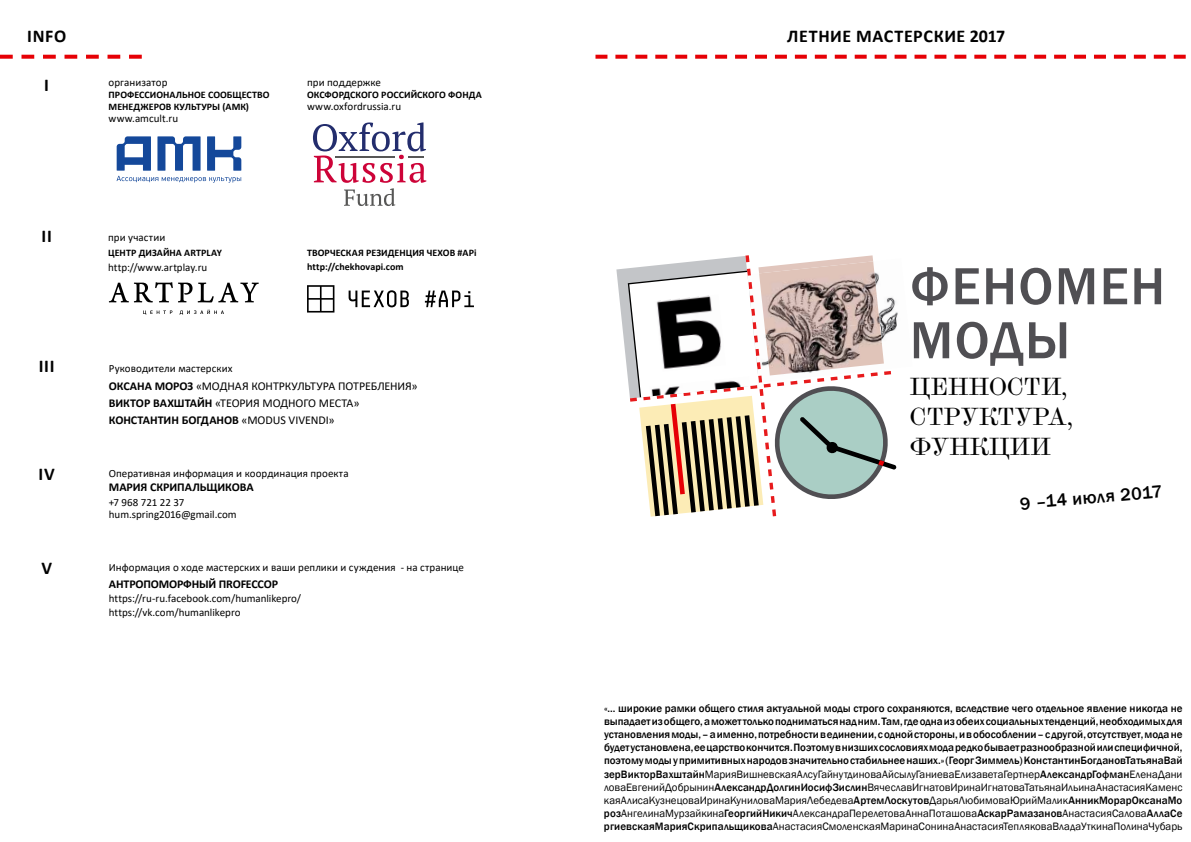
<style>
.page{position:relative;width:1191px;height:842px;background:#fff}
.page>*{position:absolute;margin:0;border:0;box-sizing:border-box;transform-origin:0 0}
.t1{font:500 54px/54px "Franklin Gothic";letter-spacing:.03em;color:#504f53}
.t2{font:24px/30px "Scotch Modern";color:#000}
.t3{font:700 18px "Calibri";letter-spacing:.035em;color:#000}
.t4{font:500 18px "Franklin Gothic";color:#000}
.t5{font:12px/17.2px "Calibri";letter-spacing:-.01em;color:#000}
.t6{font:700 12px "Calibri";letter-spacing:-.01em;color:#000}
.t7{font:500 11px/13.1px "Franklin Gothic";color:#000;text-align:justify}
.t8{font:11px/12px "Calibri";color:#000}
.t9{font:700 10px/12px "Calibri";letter-spacing:.005em;color:#000}
.s1{font-weight:700}
.s2{font-weight:400}
</style>
<div class="page">
<svg style="left:616px;top:255px;width:280px;height:262px"></svg>
<svg style="left:117px;top:136px;width:124px;height:47px"></svg>
<svg style="left:313px;top:122px;width:113px;height:84px"></svg>
<svg style="left:595px;top:55px;width:591px;height:4px"></svg>
<svg style="left:0;top:55px;width:142px;height:4px"></svg>
<svg style="left:143px;top:310px;width:81px;height:5px"></svg>
<svg style="left:198px;top:283px;width:61px;height:19px"></svg>
<svg style="left:109px;top:282px;width:83px;height:20px"></svg>
<svg style="left:307px;top:285px;width:27px;height:28px"></svg>
<svg style="left:425px;top:291px;width:49px;height:16px"></svg>
<svg style="left:348px;top:290px;width:61px;height:17px"></svg>
<h3 class="t3" style="left:27px;top:23px;width:41px">INFO</h3>
<h3 class="t3" style="left:44px;top:72px;width:6px">I</h3>
<p class="t8" style="left:109px;top:76px;width:60px">организатор</p>
<p class="t9" style="left:109px;top:88px;width:162px">ПРОФЕССИОНАЛЬНОЕ СООБЩЕСТВО<br>МЕНЕДЖЕРОВ КУЛЬТУРЫ (АМК)</p>
<p class="t8" style="left:109px;top:112px;width:71px">www.amcult.ru</p>
<p class="t8" style="left:307px;top:76px;width:75px">при поддержке</p>
<p class="t9" style="left:307px;top:88px;width:176px">ОКСФОРДСКОГО РОССИЙСКОГО ФОНДА</p>
<p class="t8" style="left:307px;top:100px;width:96px">www.oxfordrussia.ru</p>
<h3 class="t3" style="left:787px;top:23px;width:219px">ЛЕТНИЕ МАСТЕРСКИЕ 2017</h3>
<h3 class="t3" style="left:42px;top:223px;width:12px">II</h3>
<p class="t8" style="left:108px;top:231px;width:59px">при участии</p>
<h3 class="t3" style="left:39px;top:353px;width:17px">III</h3>
<p class="t9" style="left:108px;top:247px;width:115px">ЦЕНТР ДИЗАЙНА ARTPLAY</p>
<p class="t8" style="left:108px;top:261px;width:101px">http://www.artplay.ru</p>
<p class="t9" style="left:307px;top:246px;width:171px;line-height:13.8px">ТВОРЧЕСКАЯ РЕЗИДЕНЦИЯ ЧЕХОВ #APi http://chekhovapi.com</p>
<p class="t8" style="left:109px;top:362px;width:125px">Руководители мастерских</p>
<p class="t5" style="left:109px;top:377px;width:310px"><span class="s1">ОКСАНА МОРОЗ</span> «МОДНАЯ КОНТРКУЛЬТУРА ПОТРЕБЛЕНИЯ»<br><span class="s1">ВИКТОР ВАХШТАЙН</span> «ТЕОРИЯ МОДНОГО МЕСТА»<br><span class="s1">КОНСТАНТИН БОГДАНОВ</span> «MODUS VIVENDI»</p>
<h1 class="t1" style="left:910px;top:260px;width:257px">ФЕНОМЕН<br>МОДЫ</h1>
<h2 class="t2" style="left:910px;top:372px;width:165px">ЦЕННОСТИ,<br>СТРУКТУРА,<br>ФУНКЦИИ</h2>
<h3 class="t3" style="left:39px;top:461px;width:18px">IV</h3>
<p class="t8" style="left:109px;top:467px;width:241px">Оперативная информация и координация проекта</p>
<p class="t6" style="left:109px;top:479px;width:146px">МАРИЯ СКРИПАЛЬЩИКОВА</p>
<p class="t8" style="left:109px;top:496px;width:129px">+7 968 721 22 37 hum.spring2016@gmail.com</p>
<h3 class="t4" style="left:1019px;top:492px;width:144px;rotate:-5deg">9 –14 июля 2017</h3>
<h3 class="t3" style="left:41px;top:556px;width:12px">V</h3>
<p class="t8" style="left:109px;top:561px;width:357px">Информация о ходе мастерских и ваши реплики и суждения - на странице</p>
<p class="t6" style="left:109px;top:575px;width:171px">АНТРОПОМОРФНЫЙ ПROFЕССОР</p>
<p class="t8" style="left:109px;top:591px;width:194px;line-height:14px">https://ru-ru.facebook.com/humanlikepro/ https://vk.com/humanlikepro</p>
<p class="t7" style="left:604px;top:702px;width:580px">«... широкие рамки общего стиля актуальной моды строго сохраняются, вследствие чего отдельное явление никогда не выпадает из общего, а может только подниматься над ним. Там, где одна из обеих социальных тенденций, необходимых для установления моды, – а именно, потребности в единении, с одной стороны, и в обособлении – с другой, отсутствует, мода не будет установлена, ее царство кончится. Поэтому в низших сословиях мода редко бывает разнообразной или специфичной, поэтому моды у примитивных народов значительно стабильнее наших.» (Георг Зиммель) КонстантинБогдановТатьянаВай зерВикторВахштайн<span class="s2">МарияВишневскаяАлсуГайнутдиноваАйсылуГаниеваЕлизаветаГертнер</span>АлександрГофман<span class="s2">ЕленаДани ловаЕвгенийДобрынин</span>АлександрДолгинИосифЗислин<span class="s2">ВячеславИгнатовИринаИгнатоваТатьянаИльинаАнастасияКаменс каяАлисаКузнецоваИринаКуниловаМарияЛебедева</span>АртемЛоскутов<span class="s2">ДарьяЛюбимоваЮрийМалик</span>АнникМорарОксанаМо роз<span class="s2">АнгелинаМурзайкина</span>ГеоргийНикич<span class="s2">АлександраПерелетоваАннаПоташова</span>АскарРамазанов<span class="s2">АнастасияСалова</span>АллаСе ргиевскаяМарияСкрипальщикова<span class="s2">АнастасияСмоленскаяМаринаСонинаАнастасияТепляковаВладаУткинаПолинаЧубарь</span></p>
</div>
